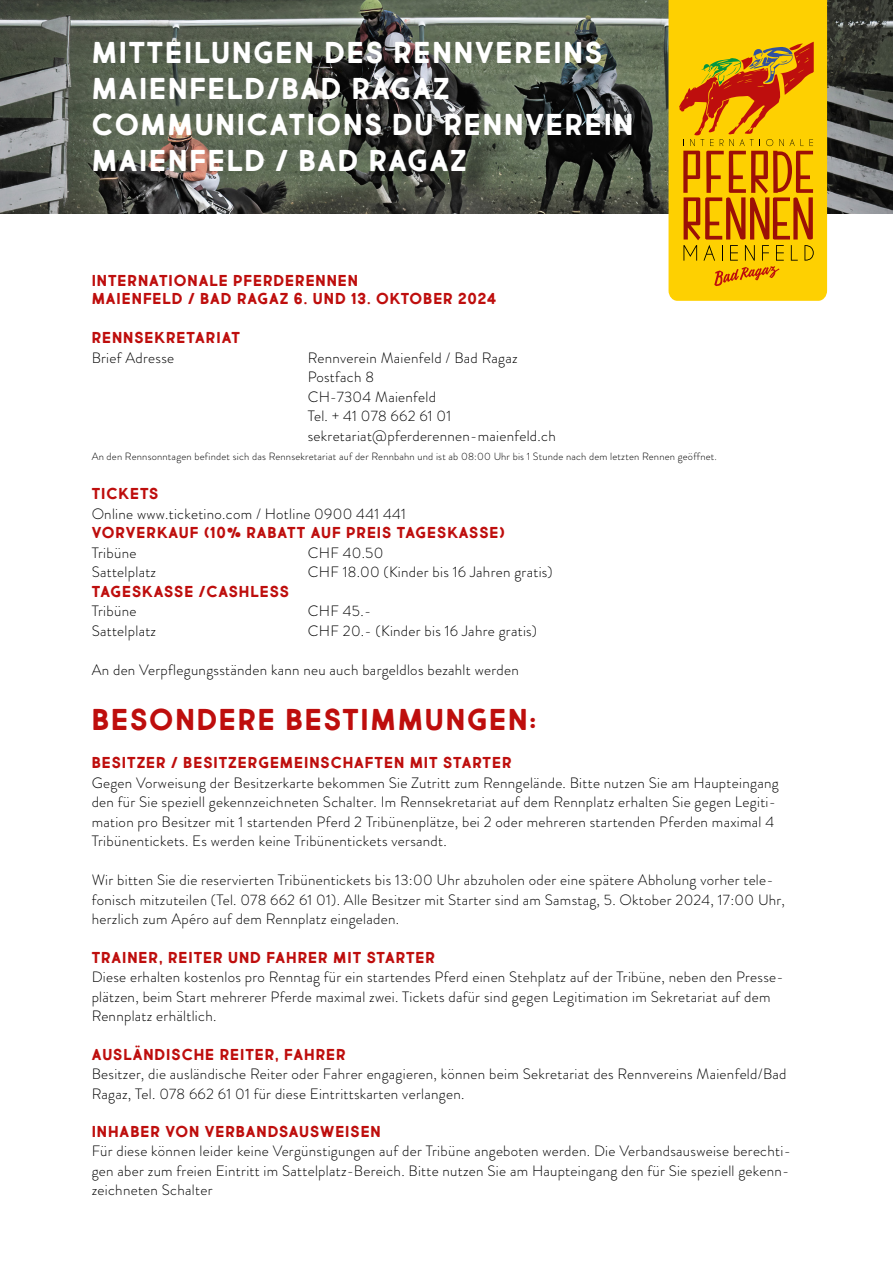
<style>
.page{position:relative;width:893px;height:1263px;background:#fff}
.page>*{position:absolute;margin:0;border:0;box-sizing:border-box;transform-origin:0 0}
.t1{font:30px/36px "Market Fresh Bold All Caps";letter-spacing:.06em;color:#fff}
.t2{font:30px "Market Fresh Bold All Caps";letter-spacing:.06em;color:#be0e0d}
.t3{font:15.75px/18.9px "Market Fresh Bold All Caps";letter-spacing:.06em;color:#be0e0d}
.t4{font:300 15px/19.5px "Brandon Grotesque";letter-spacing:.02em;color:#000}
.t5{font:300 10.5px "Brandon Grotesque";letter-spacing:.02em;color:#000}
</style>
<div class="page">
<img style="left:0;top:0;width:893px;height:213px">
<svg style="left:668px;top:0;width:159px;height:301px;background:#face06"></svg>
<svg style="left:679px;top:42px;width:135px;height:244px;background:#e19805"></svg>
<h1 class="t1" style="left:92px;top:34px;width:543px">MITTEILUNGEN DES RENNVEREINS<br>MAIENFELD/BAD RAGAZ<br>COMMUNICATIONS DU RENNVEREIN<br>MAIENFELD / BAD RAGAZ</h1>
<p class="t3" style="left:92px;top:270px;width:406px">INTERNATIONALE PFERDERENNEN<br>MAIENFELD / BAD RAGAZ 6. UND 13. OKTOBER 2024</p>
<p class="t3" style="left:92px;top:328px;width:150px">RENNSEKRETARIAT</p>
<p class="t4" style="left:92px;top:348px;width:84px">Brief Adresse</p>
<p class="t4" style="left:308px;top:348px;width:250px">Rennverein Maienfeld / Bad Ragaz<br>Postfach 8<br>CH-7304 Maienfeld<br>Tel. + 41 078 662 61 01 sekretariat@pferderennen-maienfeld.ch</p>
<p class="t5" style="left:92px;top:450px;width:627px">An den Rennsonntagen befindet sich das Rennsekretariat auf der Rennbahn und ist ab 08:00 Uhr bis 1 Stunde nach dem letzten Rennen geöffnet.</p>
<p class="t3" style="left:92px;top:484px;width:68px">TICKETS</p>
<p class="t4" style="left:92px;top:504px;width:316px">Online www.ticketino.com / Hotline 0900 441 441</p>
<p class="t3" style="left:92px;top:523px;width:415px">VORVERKAUF (10% RABATT AUF PREIS TAGESKASSE)</p>
<p class="t4" style="left:92px;top:543px;width:46px">Tribüne</p>
<p class="t4" style="left:308px;top:543px;width:77px">CHF 40.50</p>
<p class="t4" style="left:92px;top:563px;width:66px">Sattelplatz</p>
<p class="t4" style="left:308px;top:563px;width:247px">CHF 18.00 (Kinder bis 16 Jahren gratis)</p>
<p class="t3" style="left:92px;top:582px;width:199px">TAGESKASSE /CASHLESS</p>
<p class="t4" style="left:92px;top:602px;width:46px">Tribüne</p>
<p class="t4" style="left:308px;top:602px;width:65px">CHF 45.-</p>
<p class="t4" style="left:92px;top:621px;width:66px">Sattelplatz</p>
<p class="t4" style="left:308px;top:621px;width:231px">CHF 20.- (Kinder bis 16 Jahre gratis)</p>
<p class="t4" style="left:92px;top:660px;width:429px">An den Verpflegungsständen kann neu auch bargeldlos bezahlt werden</p>
<h1 class="t2" style="left:92px;top:697px;width:446px">BESONDERE BESTIMMUNGEN:</h1>
<p class="t3" style="left:92px;top:753px;width:421px">BESITZER / BESITZERGEMEINSCHAFTEN MIT STARTER</p>
<p class="t4" style="left:92px;top:773px;width:688px">Gegen Vorweisung der Besitzerkarte bekommen Sie Zutritt zum Renngelände. Bitte nutzen Sie am Haupteingang den für Sie speziell gekennzeichneten Schalter. Im Rennsekretariat auf dem Rennplatz erhalten Sie gegen Legiti&shy;mation pro Besitzer mit 1 startenden Pferd 2 Tribünenplätze, bei 2 oder mehreren startenden Pferden maximal 4<br>Tribünentickets. Es werden keine Tribünentickets versandt.</p>
<p class="t4" style="left:92px;top:870px;width:695px">Wir bitten Sie die reservierten Tribünentickets bis 13:00 Uhr abzuholen oder eine spätere Abholung vorher tele&shy;fonisch mitzuteilen (Tel. 078 662 61 01). Alle Besitzer mit Starter sind am Samstag, 5. Oktober 2024, 17:00 Uhr, herzlich zum Apéro auf dem Rennplatz eingeladen.</p>
<p class="t3" style="left:92px;top:947px;width:345px">TRAINER, REITER UND FAHRER MIT STARTER</p>
<p class="t4" style="left:92px;top:967px;width:693px">Diese erhalten kostenlos pro Renntag für ein startendes Pferd einen Stehplatz auf der Tribüne, neben den Presse&shy;plätzen, beim Start mehrerer Pferde maximal zwei. Tickets dafür sind gegen Legitimation im Sekretariat auf dem<br>Rennplatz erhältlich.</p>
<p class="t3" style="left:92px;top:1044px;width:255px">AUSLÄNDISCHE REITER, FAHRER</p>
<p class="t4" style="left:92px;top:1064px;width:696px">Besitzer, die ausländische Reiter oder Fahrer engagieren, können beim Sekretariat des Rennvereins Maienfeld/Bad<br>Ragaz, Tel. 078 662 61 01 für diese Eintrittskarten verlangen.</p>
<p class="t3" style="left:92px;top:1122px;width:291px">INHABER VON VERBANDSAUSWEISEN</p>
<p class="t4" style="left:92px;top:1141px;width:701px;text-align:justify">Für diese können leider keine Vergünstigungen auf der Tribüne angeboten werden. Die Verbandsausweise berechti&shy;gen aber zum freien Eintritt im Sattelplatz-Bereich. Bitte nutzen Sie am Haupteingang den für Sie speziell gekenn&shy;zeichneten Schalter</p>
</div>
